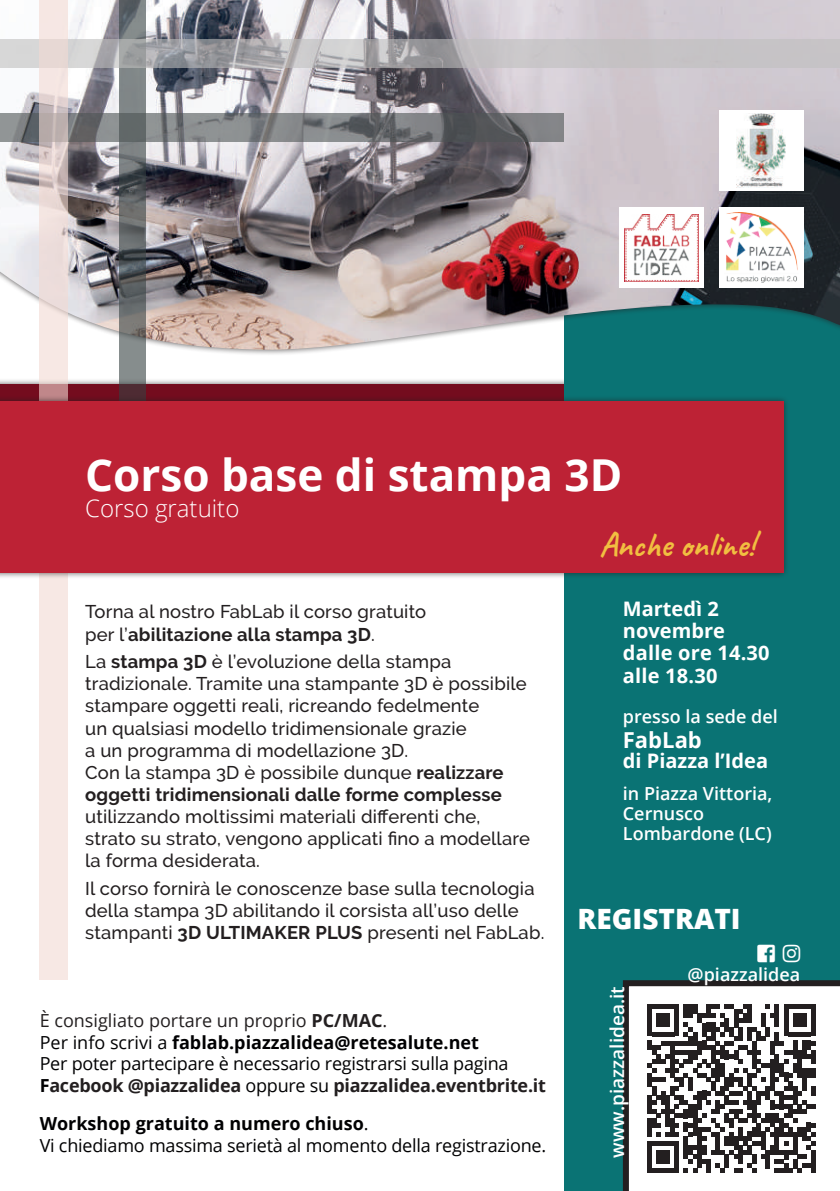
<style>
.page{position:relative;width:840px;height:1191px;background:#fff}
.page>*{position:absolute;margin:0;border:0;box-sizing:border-box;transform-origin:0 0}
.t1{font:700 44px "Open Sans";color:#fff}
.t2{font:700 34px "Caveat";color:#f1bf41}
.t3{font:800 28px "Open Sans";color:#fff}
.t4{font:300 24px "Open Sans";color:#fff}
.t5{font:700 22px "Open Sans";color:#fff}
.t6{font:700 20px/22px "Open Sans";color:#fff}
.t7{font:20px "Font Awesome 5 Brands";color:#fff}
.t8{font:600 19px "Open Sans";color:#fff}
.t9{font:500 18.4px/22px "Raleway";letter-spacing:.01em;color:#231f20}
.t10{font:18px/21.6px "Open Sans";letter-spacing:-.01em;color:#000002}
.t11{font:600 18px/20px "Open Sans";color:#fff}
.s1{font-weight:700}
.s2{color:#231f20}
.s3{font-weight:700;color:#231f20}
</style>
<div class="page">
<div style="left:0;top:378px;width:806px;height:184px;background:#231f20;opacity:.75"></div>
<div style="left:0;top:385px;width:799px;height:171px;background:#740c1e"></div>
<div style="left:563px;top:0;width:276px;height:1191px;background:#0a7374"></div>
<img style="left:0;top:0;width:839px;height:350px">
<svg style="left:119px;top:0;width:26px;height:395px"></svg>
<svg style="left:0;top:40px;width:839px;height:28px;fill:#c5c3c5"></svg>
<svg style="left:0;top:113px;width:563px;height:28px"></svg>
<svg style="left:40px;top:0;width:28px;height:980px;fill:#f7e8e4"></svg>
<div style="left:0;top:395px;width:789px;height:184px;background:#231f20;opacity:.75"></div>
<div style="left:0;top:402px;width:782px;height:171px;background:#bd2235"></div>
<svg style="left:623px;top:980px;width:216px;height:211px"></svg>
<div style="left:718px;top:110px;width:85px;height:81px;background:#fff"></div>
<img style="left:736px;top:114px;width:49px;height:73px">
<svg style="left:647px;top:1004px;width:168px;height:168px"></svg>
<div style="left:810px;top:1150px;width:5px;height:22px;background:#231f20"></div>
<div style="left:718px;top:208px;width:85px;height:80px;background:#fff"></div>
<img style="left:726px;top:213px;width:72px;height:70px">
<div style="left:619px;top:208px;width:85px;height:80px;background:#fff"></div>
<img style="left:624px;top:214px;width:74px;height:67px">
<h1 class="t1" style="left:85px;top:444px;width:538px">Corso base di stampa 3D</h1>
<h3 class="t4" style="left:85px;top:492px;width:156px">Corso gratuito</h3>
<p class="t9" style="left:85px;top:601px;width:342px">Torna al nostro FabLab il corso gratuito per l’<span class="s1">abilitazione alla stampa 3D</span>.</p>
<p class="t9" style="left:85px;top:651px;width:443px">La <span class="s1">stampa 3D</span> è l’evoluzione della stampa tradizionale. Tramite una stampante 3D è possibile stampare oggetti reali, ricreando fedelmente<br>un qualsiasi modello tridimensionale grazie<br>a un programma di modellazione 3D.<br>Con la stampa 3D è possibile dunque <span class="s1">realizzare oggetti tridimensionali dalle forme complesse</span></p>
<p class="t9" style="left:85px;top:805px;width:446px">utilizzando moltissimi materiali differenti che, strato su strato, vengono applicati fino a modellare la forma desiderata.</p>
<p class="t9" style="left:85px;top:877px;width:460px">Il corso fornirà le conoscenze base sulla tecnologia della stampa 3D abilitando il corsista all’uso delle stampanti <span class="s1">3D ULTIMAKER PLUS</span> presenti nel FabLab.</p>
<p class="t10" style="left:40px;top:1009px;width:507px"><span class="s2">È consigliato portare un proprio</span> <span class="s3">PC/MAC</span><span class="s2">.<br></span>Per info scrivi a <span class="s1">fablab.piazzalidea@retesalute.net<br></span>Per poter partecipare è necessario registrarsi sulla pagina <span class="s1">F</span><span class="s3">acebook @piazzalidea</span> oppure su <span class="s3">piazzalidea.eventbrite.it</span></p>
<p class="t10" style="left:40px;top:1112px;width:507px"><span class="s1">Workshop gratuito a numero chiuso</span>.<br>Vi chiediamo massima serietà al momento della registrazione.</p>
<h2 class="t2" style="left:599px;top:523px;width:156px">Anche online!</h2>
<p class="t6" style="left:622px;top:597px;width:148px">Martedì 2 novembre dalle ore 14.30 alle 18.30</p>
<p class="t11" style="left:622px;top:705px;width:156px">presso la sede del</p>
<p class="t5" style="left:622px;top:724px;width:80px">FabLab</p>
<p class="t6" style="left:622px;top:749px;width:147px">di Piazza l’Idea</p>
<p class="t11" style="left:622px;top:782px;width:151px">in Piazza Vittoria,<br>Cernusco<br>Lombardone (LC)</p>
<h3 class="t3" style="left:577px;top:897px;width:165px">REGISTRATI</h3>
<p class="t8" style="left:604px;top:1157px;width:173px;rotate:-90deg">www.piazzalidea.it</p>
<p class="t7" style="left:757px;top:943px;width:19px">□□❑◆</p>
<p class="t11" style="left:687px;top:964px;width:114px">@piazzalidea</p>
</div>
